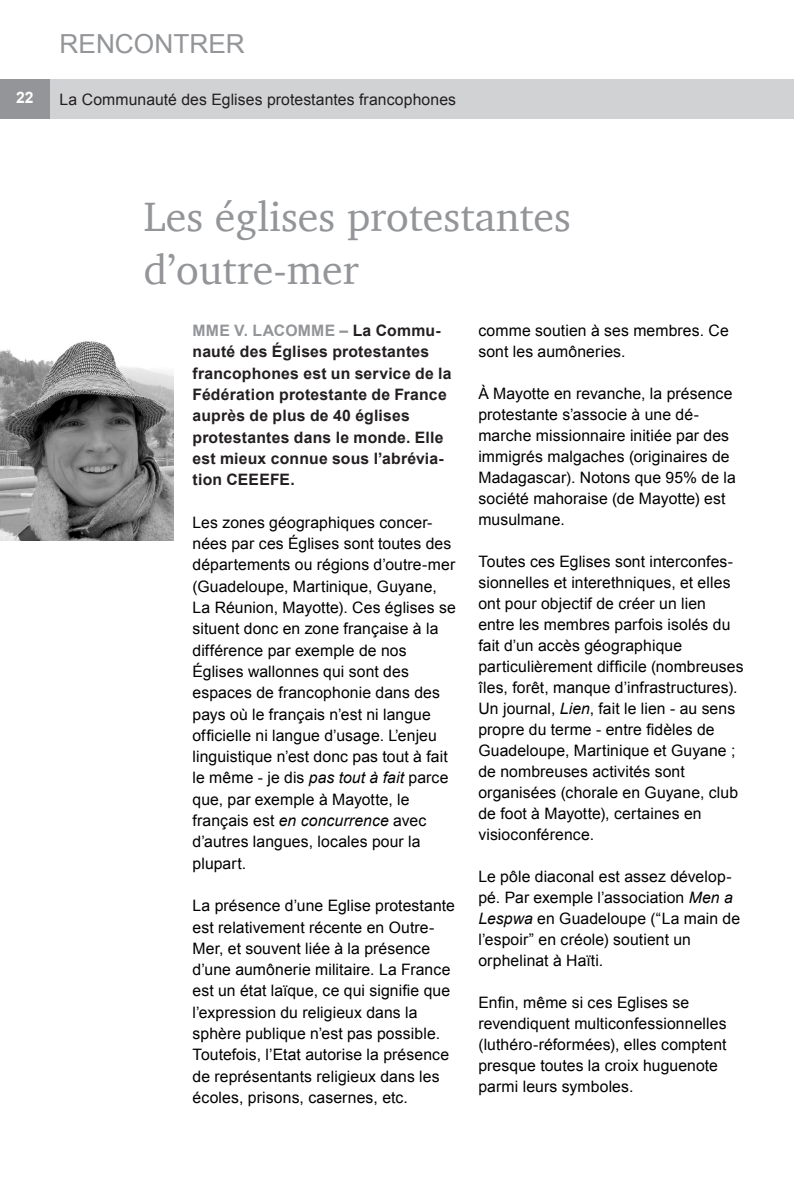
<style>
.page{position:relative;width:794px;height:1191px;background:#fff}
.page>*{position:absolute;margin:0;border:0;box-sizing:border-box;transform-origin:0 0}
.t1{font:42px/52.5px "Charter";color:#939598}
.HAUT_DE_PAGE_Titre{font:26.25px "Arial";color:#939598}
.ARTICLE_Texte{font:15.75px/21px "Arial";letter-spacing:.005em;color:#000}
.ARTICLE_Chapeau{font:700 15.75px/21.3px "Arial";letter-spacing:.015em;color:#231f20}
.ARTICLE_Texte-2{font:15.75px "Arial";letter-spacing:.005em;color:#231f20}
.t2{font:700 15.75px "Arial";color:#fff}
.s1{color:#939598}
.s2{font-style:italic}
</style>
<div class="page">
<div style="left:0;top:79px;width:794px;height:40px;background:#d1d2d4"></div>
<div style="left:0;top:79px;width:50px;height:40px;background:#939598"></div>
<img style="left:0;top:341px;width:174px;height:199px">
<p class="HAUT_DE_PAGE_Titre" style="left:60px;top:26px;width:187px">RENCONTRER</p>
<p class="t2" style="left:16px;top:87px;width:19px">22</p>
<p class="ARTICLE_Texte-2" style="left:60px;top:89px;width:398px">La Communauté des Eglises protestantes francophones</p>
<p class="t1" style="left:144px;top:190px;width:428px">Les églises protestantes d’outre-mer</p>
<p class="ARTICLE_Chapeau" style="left:192px;top:320px;width:260px"><span class="s1">MME V. LACOMME –</span> La Commu&shy;nauté des Églises protestantes francophones est un service de la<br>Fédération protestante de France auprès de plus de 40 églises protestantes dans le monde. Elle est mieux connue sous l’abrévia&shy;tion CEEEFE.</p>
<p class="ARTICLE_Texte" style="left:192px;top:512px;width:265px">Les zones géographiques concer&shy;nées par ces Églises sont toutes des départements ou régions d’outre-mer (Guadeloupe, Martinique, Guyane,<br>La Réunion, Mayotte). Ces églises se situent donc en zone française à la différence par exemple de nos<br>Églises wallonnes qui sont des espaces de francophonie dans des pays où le français n’est ni langue officielle ni langue d’usage. L’enjeu linguistique n’est donc pas tout à fait le même - je dis <span class="s2">pas tout à fait</span> parce que, par exemple à Mayotte, le français est <span class="s2">en concurrence</span> avec d’autres langues, locales pour la plupart.</p>
<p class="ARTICLE_Texte" style="left:192px;top:895px;width:264px">La présence d’une Eglise protestante est relativement récente en Outre-Mer, et souvent liée à la présence d’une aumônerie militaire. La France est un état laïque, ce qui signifie que l’expression du religieux dans la sphère publique n’est pas possible.<br>Toutefois, l’Etat autorise la présence de représentants religieux dans les écoles, prisons, casernes, etc.</p>
<p class="ARTICLE_Texte" style="left:478px;top:320px;width:252px">comme soutien à ses membres. Ce sont les aumôneries.</p>
<p class="ARTICLE_Texte" style="left:478px;top:383px;width:259px">À Mayotte en revanche, la présence protestante s’associe à une dé&shy;marche missionnaire initiée par des immigrés malgaches (originaires de<br>Madagascar). Notons que 95% de la société mahoraise (de Mayotte) est musulmane.</p>
<p class="ARTICLE_Texte" style="left:478px;top:551px;width:267px">Toutes ces Eglises sont interconfes&shy;sionnelles et interethniques, et elles ont pour objectif de créer un lien entre les membres parfois isolés du fait d’un accès géographique particulièrement difficile (nombreuses îles, forêt, manque d’infrastructures).<br>Un journal, <span class="s2">Lien</span>, fait le lien - au sens propre du terme - entre fidèles de Guadeloupe, Martinique et Guyane ; de nombreuses activités sont organisées (chorale en Guyane, club de foot à Mayotte), certaines en visioconférence.</p>
<p class="ARTICLE_Texte" style="left:478px;top:866px;width:263px">Le pôle diaconal est assez dévelop&shy;pé. Par exemple l’association <span class="s2">Men a<br>Lespwa</span> en Guadeloupe (“La main de l’espoir” en créole) soutient un orphelinat à Haïti.</p>
<p class="ARTICLE_Texte" style="left:478px;top:992px;width:250px">Enfin, même si ces Eglises se revendiquent multiconfessionnelles (luthéro-réformées), elles comptent presque toutes la croix huguenote parmi leurs symboles.</p>
</div>
